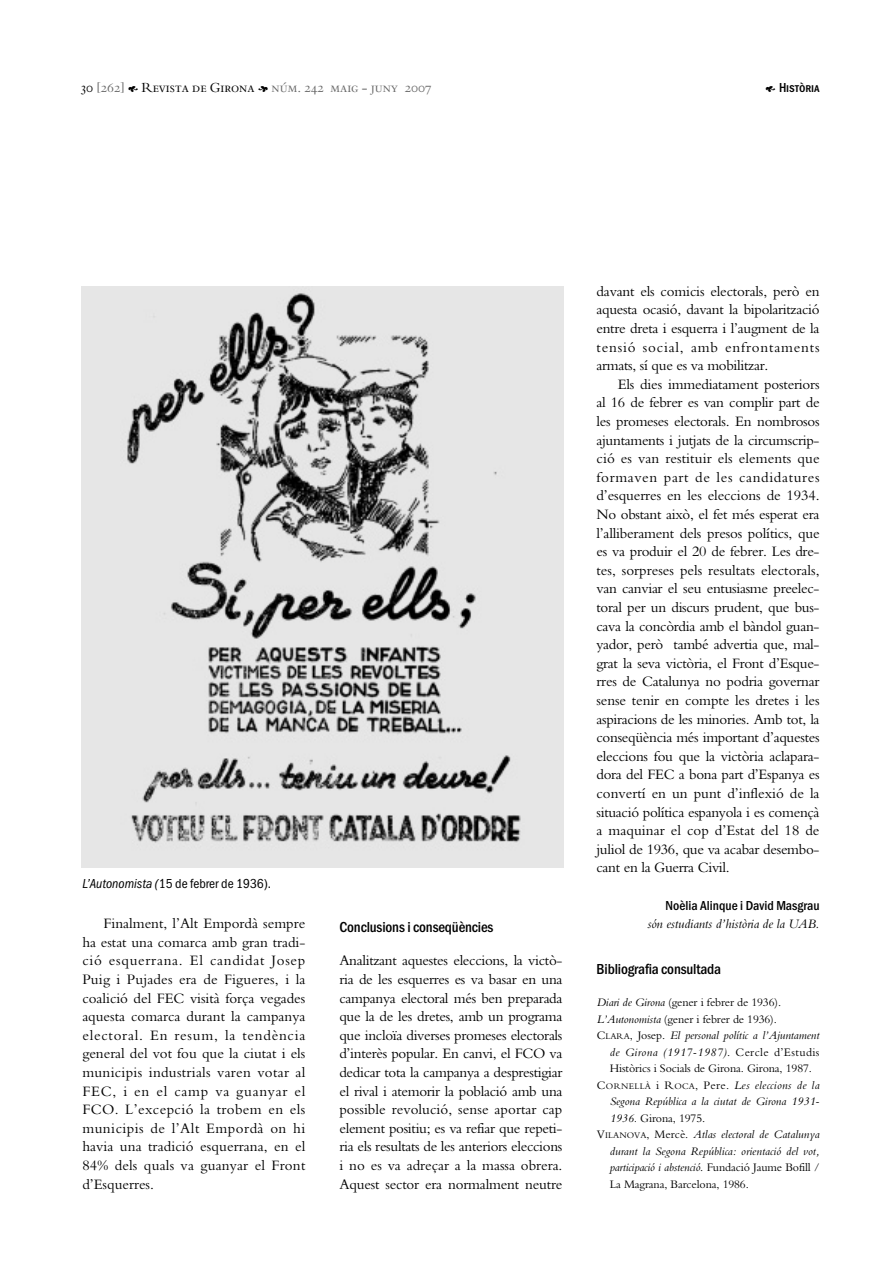
<style>
.page{position:relative;width:893px;height:1263px;background:#fff}
.page>*{position:absolute;margin:0;border:0;box-sizing:border-box;transform-origin:0 0}
.t1{font:15px/18.6px "Bembo";letter-spacing:-.01em;color:#000;text-align:justify}
.t2{font:700 15px "Franklin Gothic Cond";letter-spacing:-.01em;color:#000}
.t3{font:13.5px "Bergamo Sm Caps";color:#666}
.t4{font:13.5px "Franklin Gothic Cond";color:#000}
.t5{font:italic 13.5px "Bembo";letter-spacing:-.01em;color:#000}
.t6{font:700 13.5px "Franklin Gothic Cond";color:#000}
.t7{font:700 13.5px "Franklin Gothic Cond Sm Caps";letter-spacing:-.01em;color:#000}
.t8{font:italic 12px "Bembo";color:#000}
.t9{font:12px "Bembo";letter-spacing:-.01em;color:#000}
.t10{font:italic 12px "Bembo";letter-spacing:.035em;color:#000}
.t11{font:italic 12px "Bembo";letter-spacing:.025em;color:#000}
.s1{color:#000}
.s2{font-family:"Botanical";color:#000}
.s3{font-family:"Botanical";font-weight:400}
.s4{font-style:italic}
.s5{font-style:normal}
.s6{font-style:normal;font-size:9px}
</style>
<div class="page">
<div style="left:81px;top:286px;width:482px;height:582px;background:#e6e6e6"></div>
<img style="left:127px;top:293px;width:394px;height:550px">
<p class="t3" style="left:81px;top:80px;width:352px"><span class="s1">30</span> [262] <span class="s2">E</span> <span class="s1">Revista de Girona</span> <span class="s2">F</span> núm. 242 maig - juny 2007</p>
<p class="t7" style="left:765px;top:80px;width:55px"><span class="s3">E</span> Història</p>
<p class="t4" style="left:82px;top:878px;width:190px"><span class="s4">L’Autonomista (</span>15 de febrer de 1936).</p>
<p class="t1" style="left:82px;top:916px;width:224px;text-indent:21px">Finalment, l’Alt Empordà sempre ha estat una comarca amb gran tradi&shy;ció esquerrana. El candidat Josep Puig i Pujades era de Figueres, i la coalició del FEC visità força vegades aquesta comarca durant la campanya electoral. En resum, la tendència general del vot fou que la ciutat i els municipis industrials varen votar al FEC, i en el camp va guanyar el FCO. L’excepció la trobem en els municipis de l’Alt Empordà on hi havia una tradició esquerrana, en el 84% dels quals va guanyar el Front d’Esquerres.</p>
<p class="t2" style="left:339px;top:921px;width:155px">Conclusions i conseqüències</p>
<p class="t1" style="left:339px;top:953px;width:224px">Analitzant aquestes eleccions, la victò&shy;ria de les esquerres es va basar en una campanya electoral més ben preparada que la de les dretes, amb un programa que incloïa diverses promeses electorals d’interès popular. En canvi, el FCO va dedicar tota la campanya a desprestigiar el rival i atemorir la població amb una possible revolució, sense aportar cap element positiu; es va refiar que repeti&shy;ria els resultats de les anteriors eleccions i no es va adreçar a la massa obrera.<br>Aquest sector era normalment neutre</p>
<p class="t1" style="left:596px;top:283px;width:224px">davant els comicis electorals, però en aquesta ocasió, davant la bipolarització entre dreta i esquerra i l’augment de la tensió social, amb enfrontaments armats, sí que es va mobilitzar.</p>
<p class="t1" style="left:596px;top:376px;width:224px;text-indent:21px">Els dies immediatament posteriors al 16 de febrer es van complir part de les promeses electorals. En nombrosos ajuntaments i jutjats de la circumscrip&shy;ció es van restituir els elements que formaven part de les candidatures d’esquerres en les eleccions de 1934.<br>No obstant això, el fet més esperat era l’alliberament dels presos polítics, que es va produir el 20 de febrer. Les dre&shy;tes, sorpreses pels resultats electorals, van canviar el seu entusiasme preelec&shy;toral per un discurs prudent, que bus&shy;cava la concòrdia amb el bàndol guan&shy;yador, però també advertia que, mal&shy;grat la seva victòria, el Front d’Esque&shy;rres de Catalunya no podria governar sense tenir en compte les dretes i les aspiracions de les minories. Amb tot, la conseqüència més important d’aquestes eleccions fou que la victòria aclapara&shy;dora del FEC a bona part d’Espanya es convertí en un punt d’inflexió de la situació política espanyola i es començà a maquinar el cop d’Estat del 18 de juliol de 1936, que va acabar desembo&shy;cant en la Guerra Civil.</p>
<p class="t6" style="left:665px;top:900px;width:155px">Noèlia Alinque i David Masgrau</p>
<p class="t5" style="left:647px;top:919px;width:173px">són estudiants d’història de la UAB.</p>
<p class="t2" style="left:596px;top:964px;width:126px">Bibliografia consultada</p>
<p class="t9" style="left:597px;top:998px;width:186px"><span class="s4">Diari de Girona</span> (gener i febrer de 1936).</p>
<p class="t9" style="left:597px;top:1015px;width:181px"><span class="s4">L’Autonomista</span> (gener i febrer de 1936).</p>
<p class="t8" style="left:597px;top:1031px;width:224px"><span class="s5">C</span><span class="s6">LARA</span><span class="s5">, Josep.</span> El personal polític a l’Ajuntament</p>
<p class="t10" style="left:609px;top:1048px;width:211px">de Girona (1917-1987)<span class="s5">. Cercle d’Estudis</span></p>
<p class="t9" style="left:609px;top:1064px;width:204px">Històrics i Socials de Girona. Girona, 1987.</p>
<p class="t11" style="left:597px;top:1081px;width:224px"><span class="s5">C</span><span class="s6">ORNELLÀ</span> <span class="s5">i R</span><span class="s6">OCA</span><span class="s5">, Pere.</span> Les eleccions de la</p>
<p class="t8" style="left:609px;top:1097px;width:211px">Segona República a la ciutat de Girona 1931-</p>
<p class="t9" style="left:609px;top:1114px;width:97px"><span class="s4">1936.</span> Girona, 1975.</p>
<p class="t8" style="left:597px;top:1130px;width:224px"><span class="s5">V</span><span class="s6">ILANOVA</span><span class="s5">, Mercè.</span> Atlas electoral de Catalunya</p>
<p class="t8" style="left:609px;top:1147px;width:211px">durant la Segona República: orientació del vot,</p>
<p class="t8" style="left:609px;top:1163px;width:211px">participació i abstenció<span class="s5">. Fundació Jaume Bofill /</span></p>
<p class="t9" style="left:609px;top:1180px;width:141px">La Magrana, Barcelona, 1986.</p>
</div>
